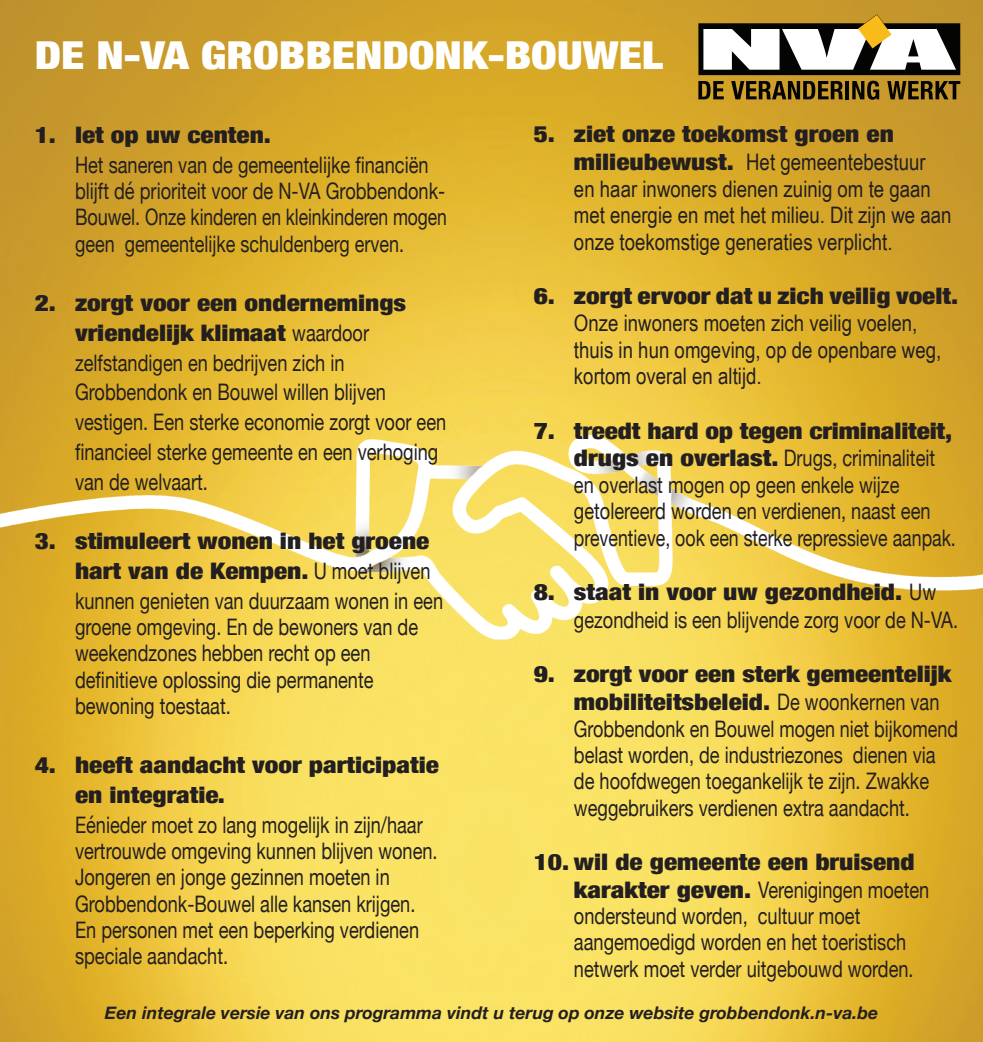
<style>
.page{position:relative;width:983px;height:1042px;background:#fff}
.page>*{position:absolute;margin:0;border:0;box-sizing:border-box;transform-origin:0 0}
.t1{font:900 condensed 38.5px "Helvetica Neue";color:#fff;scale:1.2 1}
.t2{font:22.75px/26.2px "Helvetica Neue";color:#231f20;scale:.8 1}
.t3{font:22.75px/26.6px "Arial Narrow";color:#231f20}
.t4{font:900 condensed 22.75px/29.8px "Helvetica Neue";color:#231f20;scale:1.2 1}
.t5{font:italic 700 17.5px "Helvetica Neue";color:#231f20}
.s1{font-weight:900;font-stretch:condensed}
.s2{font-family:"Helvetica Neue";font-weight:900;font-stretch:condensed}
</style>
<div class="page">
<img style="left:0;top:0;width:982px;height:1042px">
<img style="left:0;top:279px;width:982px;height:591px">
<svg style="left:698px;top:14px;width:262px;height:61px"></svg>
<svg style="left:698px;top:81px;width:25px;height:18px"></svg>
<svg style="left:731px;top:81px;width:111px;height:18px;background:#5d4914"></svg>
<hr style="left:845px;top:81px;width:4px;height:18px;background:#040503">
<svg style="left:852px;top:81px;width:27px;height:19px"></svg>
<svg style="left:887px;top:81px;width:73px;height:18px"></svg>
<h1 class="t1" style="left:35px;top:24px;width:525px">DE N-VA GROBBENDONK-BOUWEL</h1>
<p class="t4" style="left:35px;top:119px;width:198px">1. let op uw centen.</p>
<p class="t2" style="left:75px;top:153px;width:466px">Het saneren van de gemeentelijke financiën blijft dé prioriteit voor de N-VA Grobbendonk-Bouwel. Onze kinderen en kleinkinderen mogen geen gemeentelijke schuldenberg erven.</p>
<p class="t2" style="left:75px;top:289px;width:465px;line-height:29.8px;text-indent:-40px"><span class="s1">2. zorgt voor een ondernemings vriendelijk klimaat</span> waardoor zelfstandigen en bedrijven zich in Grobbendonk en Bouwel willen blijven vestigen. Een sterke economie zorgt voor een financieel sterke gemeente en een verhoging van de welvaart.</p>
<p class="t2" style="left:75px;top:527px;width:461px;line-height:29.8px;text-indent:-40px"><span class="s1">3. stimuleert wonen in het groene hart van de Kempen.</span> U moet blijven kunnen genieten van duurzaam wonen in een</p>
<p class="t2" style="left:75px;top:615px;width:430px">groene omgeving. En de bewoners van de weekendzones hebben recht op een definitieve oplossing die permanente bewoning toestaat.</p>
<p class="t4" style="left:75px;top:749px;width:305px;text-indent:-40px">4. heeft aandacht voor participatie en integratie.</p>
<p class="t2" style="left:75px;top:813px;width:454px">Eénieder moet zo lang mogelijk in zijn/haar vertrouwde omgeving kunnen blijven wonen.<br>Jongeren en jonge gezinnen moeten in Grobbendonk-Bouwel alle kansen krijgen.<br>En personen met een beperking verdienen speciale aandacht.</p>
<p class="t4" style="left:533px;top:118px;width:301px">5. ziet onze toekomst groen en</p>
<p class="t3" style="left:574px;top:148px;width:379px"><span class="s2">milieubewust.</span> Het gemeentebestuur en haar inwoners dienen zuinig om te gaan met energie en met het milieu. Dit zijn we aan onze toekomstige generaties verplicht.</p>
<p class="t4" style="left:533px;top:280px;width:355px">6. zorgt ervoor dat u zich veilig voelt.</p>
<p class="t3" style="left:574px;top:309px;width:369px">Onze inwoners moeten zich veilig voelen, thuis in hun omgeving, op de openbare weg, kortom overal en altijd.</p>
<p class="t2" style="left:574px;top:418px;width:479px;line-height:26.8px;text-indent:-40px"><span class="s1">7. treedt hard op tegen criminaliteit, drugs en overlast.</span> Drugs, criminaliteit en overlast mogen op geen enkele wijze getolereerd worden en verdienen, naast een preventieve, ook een sterke repressieve aanpak.</p>
<p class="t2" style="left:574px;top:580px;width:481px;line-height:27.3px;text-indent:-40px"><span class="s1">8. staat in voor uw gezondheid.</span> Uw gezondheid is een blijvende zorg voor de N-VA.</p>
<p class="t2" style="left:574px;top:662px;width:481px;text-indent:-40px"><span class="s1">9. zorgt voor een sterk gemeentelijk mobiliteitsbeleid.</span> De woonkernen van Grobbendonk en Bouwel mogen niet bijkomend belast worden, de industriezones dienen via de hoofdwegen toegankelijk te zijn. Zwakke weggebruikers verdienen extra aandacht.</p>
<p class="t2" style="left:574px;top:850px;width:445px;line-height:26.8px;text-indent:-40px"><span class="s1">10. wil de gemeente een bruisend karakter geven.</span> Verenigingen moeten ondersteund worden, cultuur moet aangemoedigd worden en het toeristisch netwerk moet verder uitgebouwd worden.</p>
<p class="t5" style="left:105px;top:999px;width:774px">Een integrale versie van ons programma vindt u terug op onze website grobbendonk.n-va.be</p>
</div>
